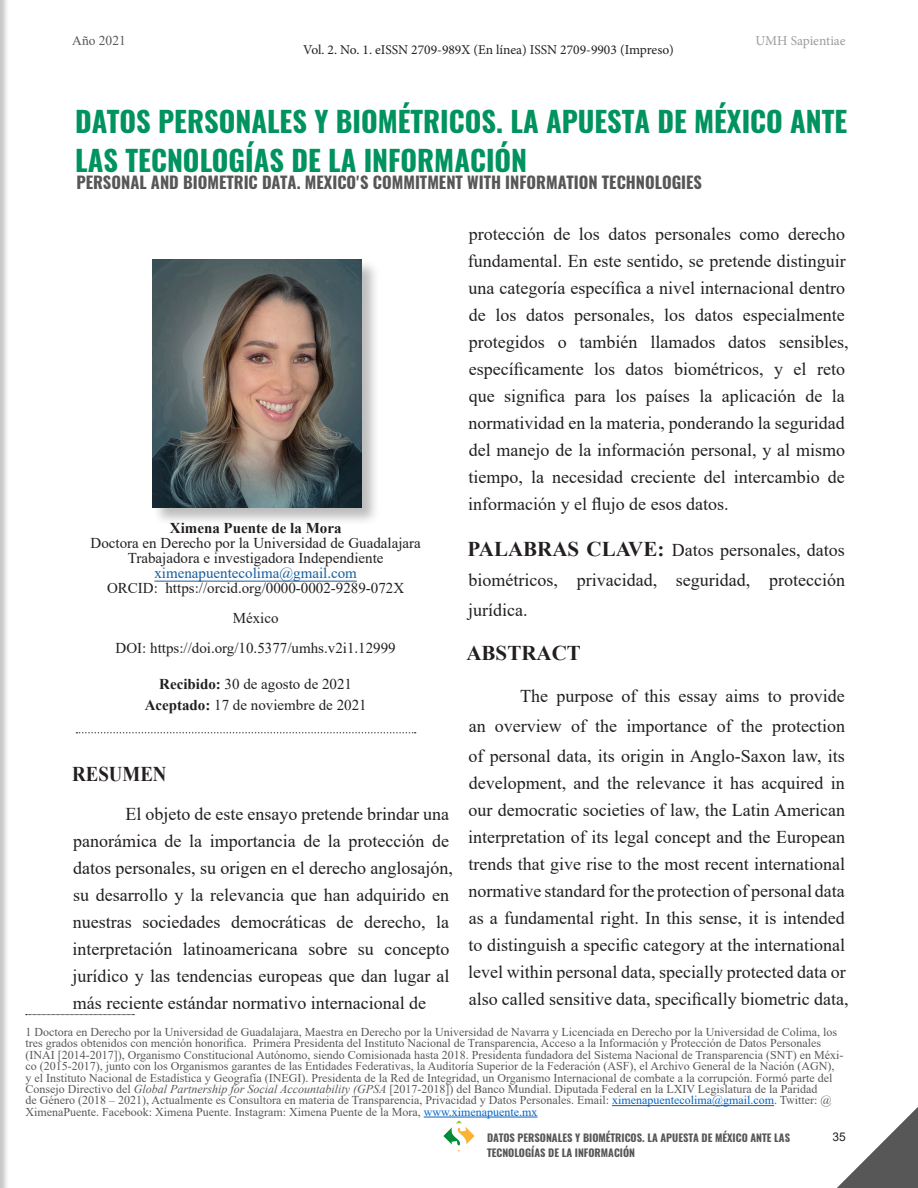
<style>
.page{position:relative;width:918px;height:1188px;background:#fff}
.page>*{position:absolute;margin:0;border:0;box-sizing:border-box;transform-origin:0 0}
.t1{font:700 28.5px/38.4px "Oswald";color:#00935f}
.t2{font:700 21px "Times New Roman";color:#231f20}
.t3{font:700 21px "Times New Roman";color:#231f20;scale:.9 1}
.t4{font:18px/27px "Times New Roman";color:#231f20}
.t5{font:700 16.5px "Oswald";color:#575757}
.t6{font:15px/30px "Times New Roman";color:#231f20;text-align:center}
.t7{font:15px "Times New Roman";color:#175d9e}
.t8{font:700 15px "Times New Roman";color:#231f20}
.t9{font:13.5px "Minion Pro";color:#231f20}
.t10{font:13.5px "Minion Pro";color:#999b9e}
.t11{font:13.5px "Times New Roman";color:#575757}
.t12{font:12px/11.4px "Times New Roman";color:#575757}
.t13{font:12px "Arial";color:#231f20}
.t14{font:700 10.5px/15px "Oswald";color:#575757}
.s1{font-weight:700}
.s2{font-weight:700;font-size:21px}
.s3{font-style:italic}
.s4{color:#0563c1}
</style>
<div class="page">
<svg style="left:443px;top:1120px;width:32px;height:32px"></svg>
<svg style="left:837px;top:1107px;width:81px;height:81px"></svg>
<svg style="left:26px;top:1014px;width:108px;height:1px"></svg>
<hr style="left:612px;top:1105px;width:162px;height:1px;background:#0563c1">
<hr style="left:424px;top:1117px;width:114px;height:1px;background:#0563c1">
<hr style="left:154px;top:581px;width:203px;height:1px;background:#175d9e">
<div style="left:152px;top:259px;width:228px;height:267px;background:#231f20;opacity:.3"></div>
<img style="left:152px;top:259px;width:209px;height:249px">
<svg style="left:76px;top:732px;width:340px;height:1px"></svg>
<div style="left:0;top:0;width:9px;height:1188px;background:#231f20;opacity:.25"></div>
<hr style="left:0;top:0;width:2px;height:1188px;background:#cac9c9">
<p class="t11" style="left:72px;top:31px;width:55px">Año 2021</p>
<p class="t10" style="left:756px;top:32px;width:92px">UMH Sapientiae</p>
<p class="t9" style="left:303px;top:41px;width:372px">Vol. 2. No. 1. eISSN 2709-989X (En línea) ISSN 2709-9903 (Impreso)</p>
<h1 class="t1" style="left:75px;top:104px;width:773px">DATOS PERSONALES Y BIOMÉTRICOS. LA APUESTA DE MÉXICO ANTE<br>LAS TECNOLOGÍAS DE LA INFORMACIÓN</h1>
<p class="t5" style="left:76px;top:171px;width:627px">PERSONAL AND BIOMETRIC DATA. MEXICO'S COMMITMENT WITH INFORMATION TECHNOLOGIES</p>
<p class="t8" style="left:170px;top:517px;width:173px">Ximena Puente de la Mora</p>
<p class="t6" style="left:91px;top:535px;width:332px;line-height:15px">Doctora en Derecho por la Universidad de Guadalajara<br>Trabajadora e investigadora Independiente</p>
<p class="t7" style="left:154px;top:563px;width:204px">ximenapuentecolima@gmail.com</p>
<p class="t6" style="left:107px;top:573px;width:299px">ORCID: https://orcid.org/0000-0002-9289-072X<br>México<br>DOI: https://doi.org/10.5377/umhs.v2i1.12999</p>
<p class="t6" style="left:145px;top:673px;width:224px;line-height:21px"><span class="s1">Recibido:</span> 30 de agosto de 2021<br><span class="s1">Aceptado:</span> 17 de noviembre de 2021</p>
<p class="t3" style="left:72px;top:759px;width:106px">RESUMEN</p>
<p class="t4" style="left:73px;top:800px;width:382px;text-indent:53px">El objeto de este ensayo pretende brindar una panorámica de la importancia de la protección de datos personales, su origen en el derecho anglosajón, su desarrollo y la relevancia que han adquirido en nuestras sociedades democráticas de derecho, la interpretación latinoamericana sobre su concepto jurídico y las tendencias europeas que dan lugar al más reciente estándar normativo internacional de</p>
<p class="t4" style="left:468px;top:220px;width:382px">protección de los datos personales como derecho fundamental. En este sentido, se pretende distinguir una categoría específica a nivel internacional dentro de los datos personales, los datos especialmente protegidos o también llamados datos sensibles, específicamente los datos biométricos, y el reto que significa para los países la aplicación de la normatividad en la materia, ponderando la seguridad del manejo de la información personal, y al mismo tiempo, la necesidad creciente del intercambio de información y el flujo de esos datos.</p>
<p class="t4" style="left:468px;top:535px;width:379px;line-height:30px;text-align:justify"><span class="s2">PALABRAS CLAVE:</span> Datos personales, datos biométricos, privacidad, seguridad, protección jurídica.</p>
<p class="t2" style="left:466px;top:638px;width:116px">ABSTRACT</p>
<p class="t4" style="left:469px;top:680px;width:378px;line-height:30px;text-align:justify;text-indent:52px">The purpose of this essay aims to provide an overview of the importance of the protection of personal data, its origin in Anglo-Saxon law, its</p>
<p class="t4" style="left:468px;top:769px;width:382px">development, and the relevance it has acquired in our democratic societies of law, the Latin American interpretation of its legal concept and the European trends that give rise to the most recent international normative standard for the protection of personal data as a fundamental right. In this sense, it is intended to distinguish a specific category at the international level within personal data, specially protected data or also called sensitive data, specifically biometric data,</p>
<p class="t12" style="left:26px;top:1026px;width:819px">1 Doctora en Derecho por la Universidad de Guadalajara, Maestra en Derecho por la Universidad de Navarra y Licenciada en Derecho por la Universidad de Colima, los tres grados obtenidos con mención honorifica. Primera Presidenta del Instituto Nacional de Transparencia, Acceso a la Información y Protección de Datos Personales (INAI [2014-2017]), Organismo Constitucional Autónomo, siendo Comisionada hasta 2018. Presidenta fundadora del Sistema Nacional de Transparencia (SNT) en Méxi&shy;co (2015-2017), junto con los Organismos garantes de las Entidades Federativas, la Auditoría Superior de la Federación (ASF), el Archivo General de la Nación (AGN),<br>y el Instituto Nacional de Estadística y Geografía (INEGI). Presidenta de la Red de Integridad, un Organismo Internacional de combate a la corrupción. Formó parte del Consejo Directivo del <span class="s3">Global Partnership for Social Accountability (GPSA</span> [2017-2018]) del Banco Mundial. Diputada Federal en la LXIV Legislatura de la Paridad<br>de Género (2018 – 2021), Actualmente es Consultora en materia de Transparencia, Privacidad y Datos Personales. Email: <span class="s4">ximenapuentecolima@gmail.com</span>. Twitter: @ XimenaPuente. Facebook: Ximena Puente. Instagram: Ximena Puente de la Mora, <span class="s4">www.ximenapuente.mx</span></p>
<p class="t14" style="left:487px;top:1130px;width:304px">DATOS PERSONALES Y BIOMÉTRICOS. LA APUESTA DE MÉXICO ANTE LAS<br>TECNOLOGÍAS DE LA INFORMACIÓN</p>
<p class="t13" style="left:832px;top:1129px;width:15px">35</p>
</div>
